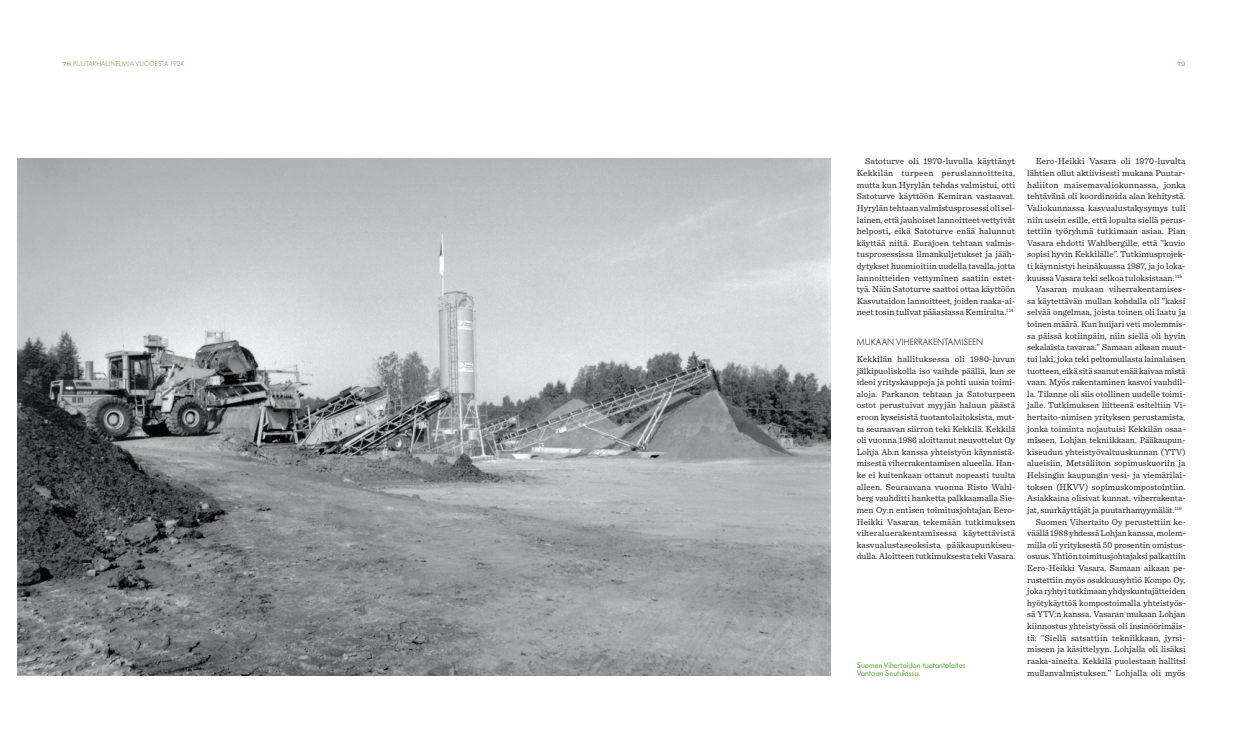
<style>
.page{position:relative;width:1248px;height:738px;background:#fff}
.page>*{position:absolute;margin:0;border:0;box-sizing:border-box;transform-origin:0 0}
.Leipis_sis{font:9px/11.6px "Sentinel";color:#231f20;text-align:justify}
.Leipis{font:9px/11.6px "Sentinel";color:#231f20;text-align:justify}
.Väliotsikko{font:300 9px "Futura Serie BQ";color:#231f20}
.Kuvateksti{font:8px/8px "Futura Serie BQ";color:#5ab042}
.t1{font:300 7px "Futura Serie BQ";letter-spacing:.01em;color:#5ab042}
.t2{font:300 7px "Clarendon";color:#5ab042}
.s1{font-family:"Clarendon"}
</style>
<div class="page">
<img style="left:17px;top:158px;width:813px;height:517px">
<p class="t1" style="left:62px;top:59px;width:123px"><span class="s1">78</span> PUUTARHAUNELMIA VUODESTA 1924</p>
<p class="t2" style="left:1176px;top:59px;width:10px">79</p>
<p class="Leipis_sis" style="left:856px;top:155px;width:160px;text-indent:9px">Satoturve oli 1970-luvulla käyttänyt Kekkilän turpeen peruslannoitteita, mutta kun Hyrylän tehdas valmistui, otti Satoturve käyttöön Kemiran vastaavat.<br>Hyrylän tehtaan valmistusprosessi oli sel&shy;lainen, että jauhoiset lannoitteet vettyivät helposti, eikä Satoturve enää halunnut käyttää niitä. Eurajoen tehtaan valmis&shy;tusprosessissa ilmankuljetukset ja jääh&shy;dytykset huomioitiin uudella tavalla, jotta lannoitteiden vettyminen saatiin estet&shy;tyä. Näin Satoturve saattoi ottaa käyttöön Kasvutaidon lannoitteet, joiden raaka-ai&shy;neet tosin tulivat pääasiassa Kemiralta.<sup>114</sup></p>
<p class="Väliotsikko" style="left:856px;top:336px;width:128px">MUKAAN VIHERRAKENTAMISEEN</p>
<p class="Leipis" style="left:856px;top:352px;width:160px">Kekkilän hallituksessa oli 1980-luvun jälkipuoliskolla iso vaihde päällä, kun se ideoi yrityskauppoja ja pohti uusia toimi&shy;aloja. Parkanon tehtaan ja Satoturpeen ostot perustuivat myyjän haluun päästä eroon kyseisistä tuotantolaitoksista, mut&shy;ta seuraavan siirron teki Kekkilä. Kekkilä oli vuonna 1986 aloittanut neuvottelut Oy Lohja Ab:n kanssa yhteistyön käynnistä&shy;misestä viherrakentamisen alueella. Han&shy;ke ei kuitenkaan ottanut nopeasti tuulta alleen. Seuraavana vuonna Risto Wahl&shy;berg vauhditti hanketta palkkaamalla Sie&shy;men Oy:n entisen toimitusjohtajan Eero-Heikki Vasaran tekemään tutkimuksen viheraluerakentamisessa käytettävistä kasvualustaseoksista pääkaupunkiseu&shy;dulla. Aloitteen tutkimuksesta teki Vasara.</p>
<p class="Kuvateksti" style="left:856px;top:660px;width:110px">Suomen Vihertaidon tuotantolaitos<br>Vantaan Seutulassa.</p>
<p class="Leipis_sis" style="left:1027px;top:155px;width:160px;text-indent:9px">Eero-Heikki Vasara oli 1970-luvulta lähtien ollut aktiivisesti mukana Puutar&shy;haliiton maisemavaliokunnassa, jonka tehtävänä oli koordinoida alan kehitystä.<br>Valiokunnassa kasvualustakysymys tuli niin usein esille, että lopulta siellä perus&shy;tettiin työryhmä tutkimaan asiaa. Pian Vasara ehdotti Wahlbergille, että ”kuvio sopisi hyvin Kekkilälle”. Tutkimusprojek&shy;ti käynnistyi heinäkuussa 1987, ja jo loka&shy;kuussa Vasara teki selkoa tuloksistaan.<sup>115</sup></p>
<p class="Leipis_sis" style="left:1027px;top:282px;width:160px;text-indent:9px">Vasaran mukaan viherrakentamises&shy;sa käytettävän mullan kohdalla oli ”kaksi selvää ongelmaa, joista toinen oli laatu ja toinen määrä. Kun huijari veti molemmis&shy;sa päissä kotiinpäin, niin siellä oli hyvin sekalaista tavaraa.” Samaan aikaan muut&shy;tui laki, joka teki peltomullasta lainalaisen tuotteen, eikä sitä saanut enää kaivaa mistä vaan. Myös rakentaminen kasvoi vauhdil&shy;la. Tilanne oli siis otollinen uudelle toimi&shy;jalle. Tutkimuksen liitteenä esiteltiin Vi&shy;hertaito-nimisen yrityksen perustamista, jonka toiminta nojautuisi Kekkilän osaa&shy;miseen, Lohjan tekniikkaan, Pääkaupun&shy;kiseudun yhteistyövaltuuskunnan (YTV) alueisiin, Metsäliiton sopimuskuoriin ja Helsingin kaupungin vesi- ja viemärilai&shy;toksen (HKVV) sopimuskompostointiin.<br>Asiakkaina olisivat kunnat, viherrakenta&shy;jat, suurkäyttäjät ja puutarhamyymälät.<sup>116</sup></p>
<p class="Leipis_sis" style="left:1027px;top:514px;width:160px;text-indent:9px">Suomen Vihertaito Oy perustettiin ke&shy;väällä 1988 yhdessä Lohjan kanssa, molem&shy;milla oli yrityksestä 50 prosentin omistus&shy;osuus. Yhtiön toimitusjohtajaksi palkattiin Eero-Heikki Vasara. Samaan aikaan pe&shy;rustettiin myös osakkuusyhtiö Kompo Oy, joka ryhtyi tutkimaan yhdyskuntajätteiden hyötykäyttöä kompostoimalla yhteistyös&shy;sä YTV:n kanssa. Vasaran mukaan Lohjan kiinnostus yhteistyössä oli insinöörimäis&shy;tä: ”Siellä satsattiin tekniikkaan, jyrsi&shy;miseen ja käsittelyyn. Lohjalla oli lisäksi raaka-aineita. Kekkilä puolestaan hallitsi mullanvalmistuksen.” Lohjalla oli myös</p>
</div>
